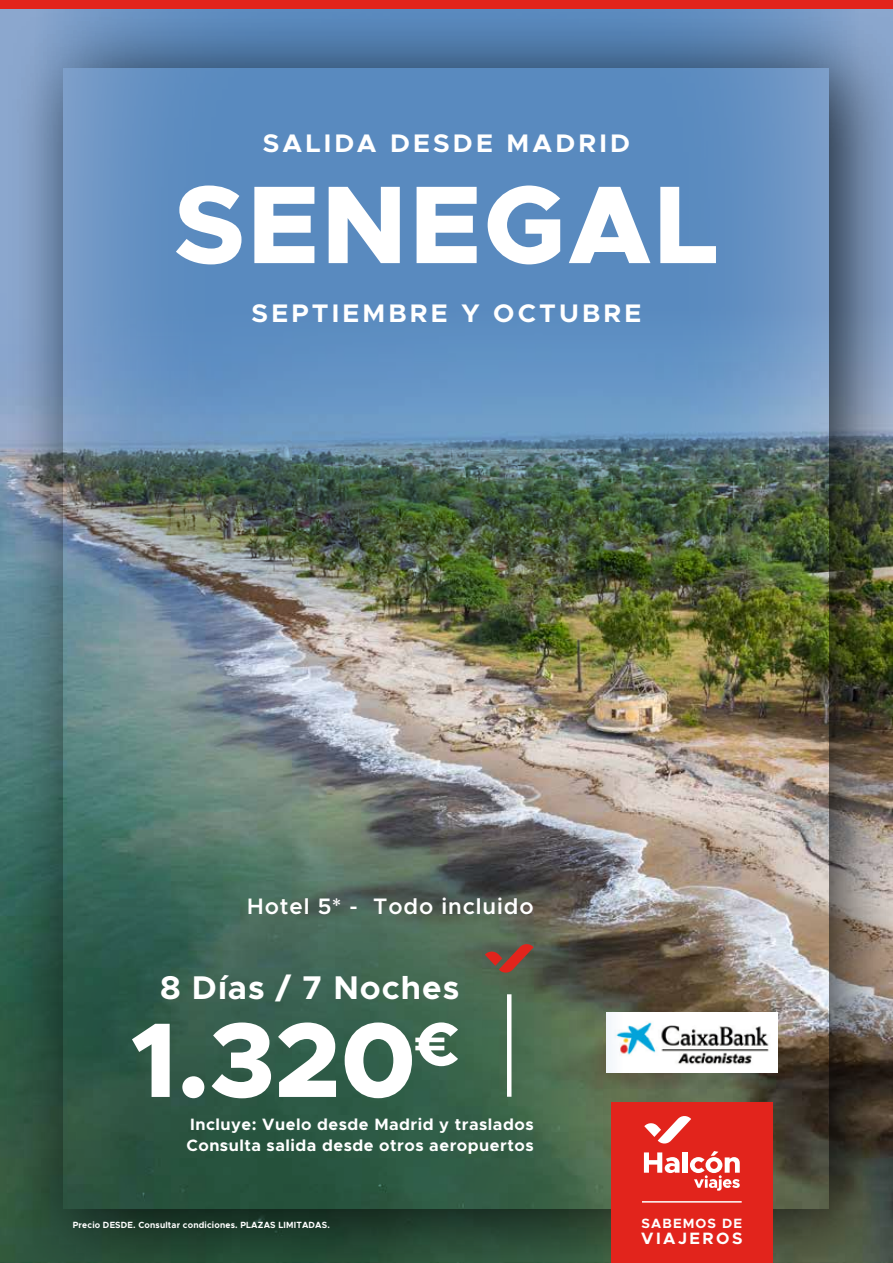
<style>
.page{position:relative;width:893px;height:1263px;background:#fff}
.page>*{position:absolute;margin:0;border:0;box-sizing:border-box;transform-origin:0 0}
.t1{font:800 111px "Metropolis";letter-spacing:.02em;color:#fff}
.t2{font:800 106.5px "Metropolis";color:#fff}
.t3{font:700 33px "Metropolis";letter-spacing:.03em;color:#fff}
.t4{font:700 25.5px "Metropolis";letter-spacing:.12em;color:#fff}
.t5{font:600 22.5px "Metropolis";letter-spacing:.04em;color:#fff}
.t6{font:700 16.5px/21px "Metropolis";letter-spacing:.03em;color:#fff}
.t7{font:700 16.5px "Metropolis";letter-spacing:.15em;color:#fff}
.t8{font:700 13.5px "Metropolis";letter-spacing:.08em;color:#fff}
.t9{font:700 9px "Metropolis";letter-spacing:.02em;color:#fff;scale:.95 1}
</style>
<div class="page">
<div style="left:6px;top:6px;width:887px;height:1257px;background:#000;opacity:.75"></div>
<img style="left:64px;top:627px;width:765px;height:582px">
<img style="left:33px;top:9px;width:826px;height:618px">
<img style="left:624px;top:1012px;width:153px;height:60px">
<svg style="left:0;top:810px;width:624px;height:453px;background:#3d5f4d"></svg>
<svg style="left:485px;top:943px;width:49px;height:31px;background:#804c3e"></svg>
<hr style="left:507px;top:994px;width:4px;height:103px;background:#fff">
<div style="left:0;top:0;width:893px;height:9px;background:#e2241c"></div>
<div style="left:611px;top:1102px;width:162px;height:161px;background:#e2241c"></div>
<hr style="left:642px;top:1201px;width:100px;height:1px;background:#fff">
<svg style="left:644px;top:1116px;width:47px;height:28px"></svg>
<svg style="left:644px;top:1152px;width:35px;height:21px"></svg>
<div style="left:682px;top:1152px;width:5px;height:21px;background:#fff"></div>
<svg style="left:690px;top:1151px;width:50px;height:40px"></svg>
<h3 class="t4" style="left:263px;top:127px;width:369px">SALIDA DESDE MADRID</h3>
<h1 class="t1" style="left:174px;top:154px;width:546px">SENEGAL</h1>
<h3 class="t4" style="left:252px;top:297px;width:391px">SEPTIEMBRE Y OCTUBRE</h3>
<h3 class="t5" style="left:247px;top:892px;width:288px">Hotel 5* - Todo incluido</h3>
<h3 class="t3" style="left:160px;top:967px;width:301px">8 Días / 7 Noches</h3>
<h2 class="t2" style="left:131px;top:992px;width:330px">1.320<sup>€</sup></h2>
<p class="t6" style="left:186px;top:1114px;width:349px">Incluye: Vuelo desde Madrid y traslados<br>Consulta salida desde otros aeropuertos</p>
<p class="t9" style="left:73px;top:1219px;width:272px">Precio DESDE. Consultar condiciones. PLAZAS LIMITADAS.</p>
<p class="t8" style="left:642px;top:1214px;width:102px">SABEMOS DE</p>
<p class="t7" style="left:641px;top:1228px;width:103px">VIAJEROS</p>
</div>
